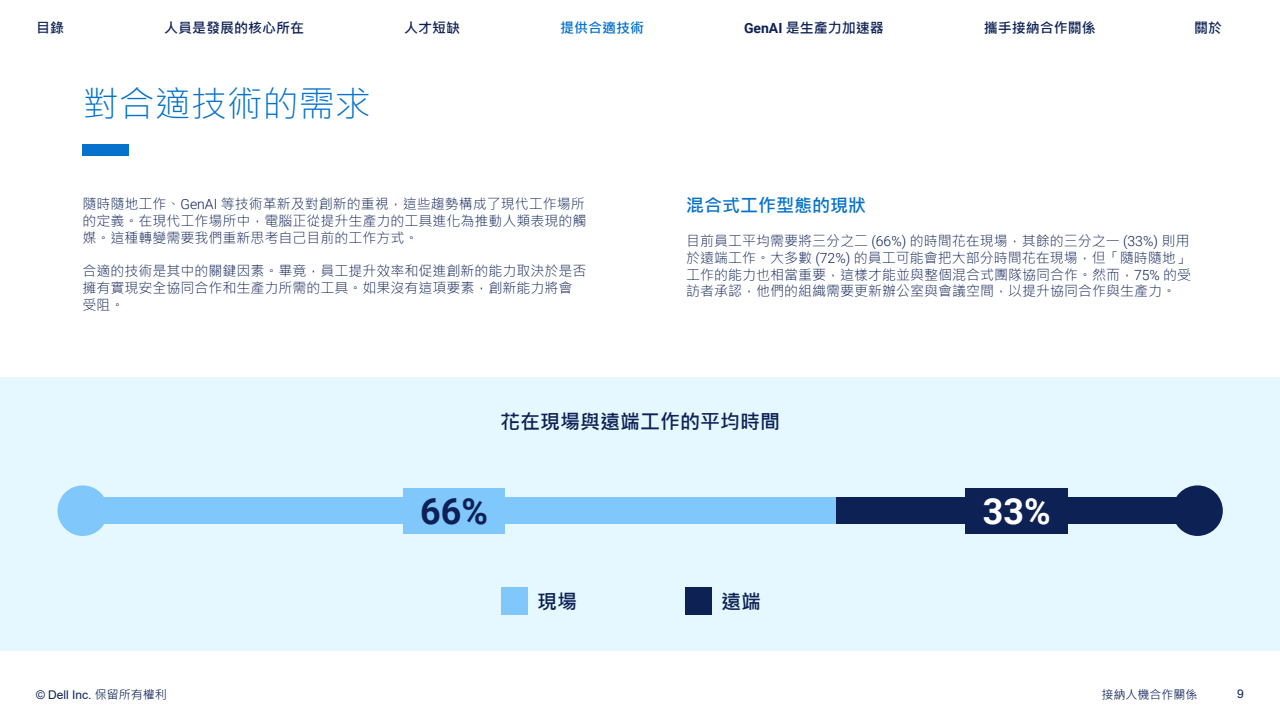
<style>
.page{position:relative;width:1280px;height:720px;background:#fff}
.page>*{position:absolute;margin:0;border:0;box-sizing:border-box;transform-origin:0 0}
.t1{font:300 36px "Microsoft Jheng Hei";color:#0672cb}
.t2{font:700 36px "Roboto";color:#0d2155}
.t3{font:700 36px "Roboto";color:#fff}
.t4{font:700 20px "Microsoft Jheng Hei";color:#0d2155}
.t5{font:700 18px "Microsoft Jheng Hei";color:#0672cb}
.t6{font:300 14px/16.8px "Microsoft Jheng Hei";color:#0d2155}
.t7{font:700 14px "Microsoft Jheng Hei";color:#0d2155}
.t8{font:700 14px "Microsoft Jheng Hei";color:#0672cb}
.t9{font:12px "Arial";color:#0d2155}
.t10{font:12px "Microsoft Jheng Hei";color:#0d2155}
.s1{font-family:"Roboto"}
.s2{font-family:"Microsoft Jheng Hei"}
</style>
<div class="page">
<div style="left:83px;top:144px;width:46px;height:11px;background:#0672cb"></div>
<div style="left:0;top:377px;width:1280px;height:273px;background:#e5f8ff"></div>
<div style="left:82px;top:497px;width:1116px;height:27px;background:#80c7fb"></div>
<div style="left:836px;top:497px;width:362px;height:27px;background:#0d2155"></div>
<div style="left:403px;top:488px;width:102px;height:46px;background:#80c7fb"></div>
<div style="left:966px;top:488px;width:102px;height:46px;background:#0d2155"></div>
<div style="left:501px;top:587px;width:27px;height:27px;background:#80c7fb"></div>
<div style="left:685px;top:587px;width:27px;height:27px;background:#0d2155"></div>
<div style="left:57px;top:485px;width:51px;height:51px;background:#80c7fb;border-radius:50%"></div>
<div style="left:1172px;top:485px;width:51px;height:51px;background:#0d2155;border-radius:50%"></div>
<p class="t7" style="left:36px;top:19px;width:29px">目錄</p>
<p class="t7" style="left:164px;top:19px;width:142px">人員是發展的核心所在</p>
<p class="t7" style="left:404px;top:19px;width:57px">人才短缺</p>
<p class="t8" style="left:560px;top:19px;width:85px">提供合適技術</p>
<p class="t7" style="left:744px;top:19px;width:141px"><span class="s1">GenAI</span> 是生產力加速器</p>
<p class="t7" style="left:984px;top:19px;width:113px">攜手接納合作關係</p>
<p class="t7" style="left:1194px;top:19px;width:29px">關於</p>
<h1 class="t1" style="left:83px;top:80px;width:290px">對合適技術的需求</h1>
<p class="t6" style="left:82px;top:196px;width:505px;text-align:justify">隨時隨地工作、<span class="s1">GenAI</span> 等技術革新及對創新的重視，這些趨勢構成了現代工作場所的定義。在現代工作場所中，電腦正從提升生產力的工具進化為推動人類表現的觸媒。這種轉變需要我們重新思考自己目前的工作方式。</p>
<p class="t6" style="left:82px;top:263px;width:505px">合適的技術是其中的關鍵因素。畢竟，員工提升效率和促進創新的能力取決於是否擁有實現安全協同合作和生產力所需的工具。如果沒有這項要素，創新能力將會受阻。</p>
<p class="t5" style="left:686px;top:194px;width:181px">混合式工作型態的現狀</p>
<p class="t6" style="left:686px;top:232px;width:507px">目前員工平均需要將三分之二 <span class="s1">(66%)</span> 的時間花在現場，其餘的三分之一 <span class="s1">(33%)</span> 則用於遠端工作。大多數 <span class="s1">(72%)</span> 的員工可能會把大部分時間花在現場，但「隨時隨地」工作的能力也相當重要，這樣才能並與整個混合式團隊協同合作。然而，<span class="s1">75%</span> 的受訪者承認，他們的組織需要更新辦公室與會議空間，以提升協同合作與生產力。</p>
<h2 class="t4" style="left:500px;top:409px;width:281px">花在現場與遠端工作的平均時間</h2>
<h1 class="t2" style="left:420px;top:486px;width:69px">66%</h1>
<h1 class="t3" style="left:983px;top:486px;width:69px">33%</h1>
<h2 class="t4" style="left:537px;top:589px;width:41px">現場</h2>
<h2 class="t4" style="left:721px;top:589px;width:41px">遠端</h2>
<p class="t9" style="left:36px;top:686px;width:132px">© Dell Inc. <span class="s2">保留所有權利</span></p>
<p class="t10" style="left:1102px;top:687px;width:97px">接納人機合作關係</p>
<p class="t9" style="left:1237px;top:685px;width:8px">9</p>
</div>
